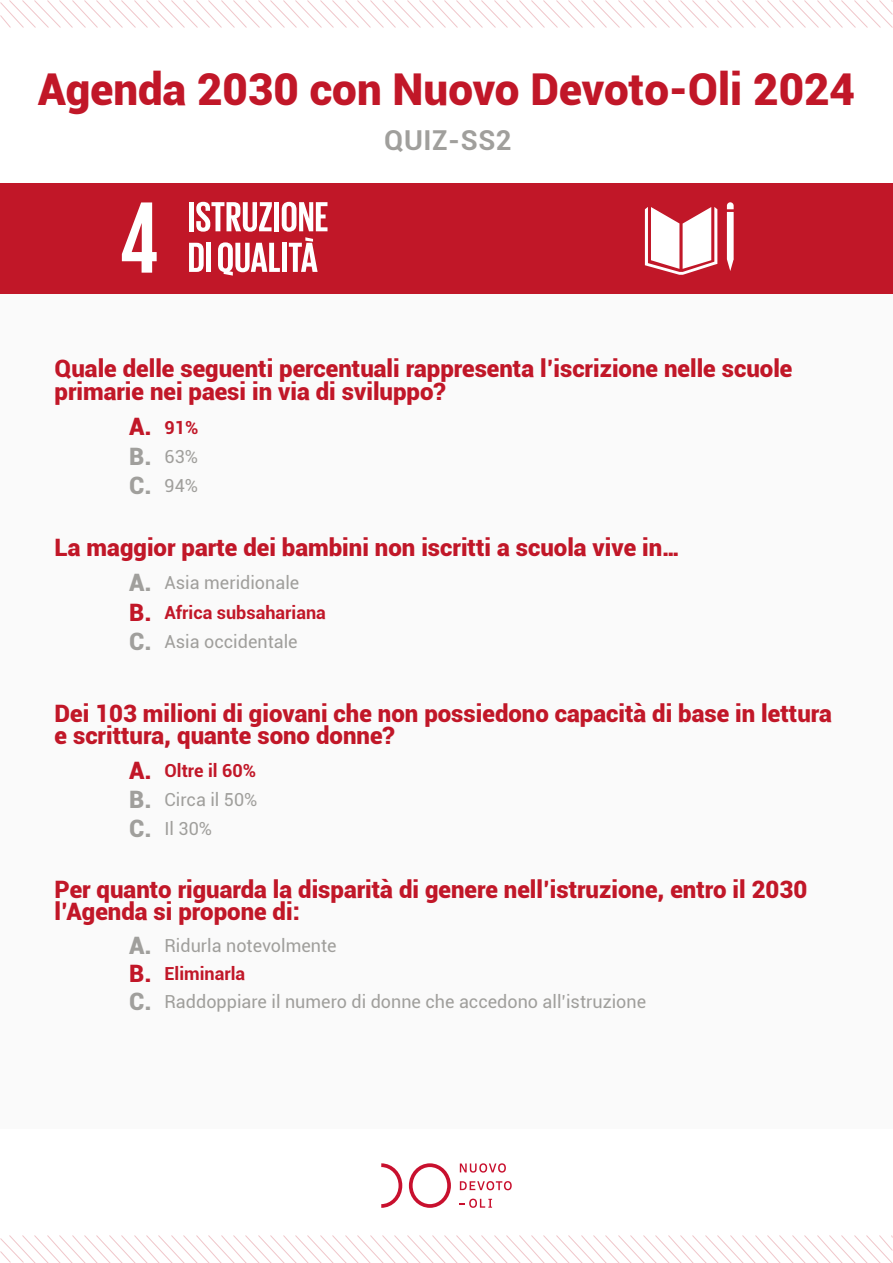
<style>
.page{position:relative;width:893px;height:1263px;background:#fff}
.page>*{position:absolute;margin:0;border:0;box-sizing:border-box;transform-origin:0 0}
.t1{font:900 43.95px "Roboto";color:#c11728}
.t2{font:700 27.45px "Roboto";letter-spacing:.02em;color:#a09f9c}
.t3{font:900 24px/22.5px "Roboto";color:#c11728}
.t4{font:900 24px/29.2px "Roboto";color:#a09f9c}
.t5{font:18px/29.2px "Roboto";color:#a09f9c}
.t6{font:700 18px "Roboto";color:#c11728}
</style>
<div class="page">
<div style="left:0;top:293px;width:893px;height:836px;background:#fafafa"></div>
<svg style="left:0;top:1236px;width:893px;height:27px"></svg>
<svg style="left:0;top:0;width:893px;height:27px"></svg>
<svg style="left:381px;top:1163px;width:21px;height:45px"></svg>
<svg style="left:409px;top:1163px;width:42px;height:45px"></svg>
<svg style="left:460px;top:1163px;width:46px;height:9px"></svg>
<svg style="left:460px;top:1181px;width:52px;height:9px"></svg>
<svg style="left:459px;top:1198px;width:33px;height:10px"></svg>
<div style="left:0;top:184px;width:893px;height:110px;background:#c11728"></div>
<svg style="left:122px;top:202px;width:35px;height:71px"></svg>
<svg style="left:189px;top:202px;width:138px;height:74px"></svg>
<svg style="left:645px;top:207px;width:72px;height:68px"></svg>
<svg style="left:727px;top:202px;width:7px;height:69px"></svg>
<h1 class="t1" style="left:38px;top:58px;width:819px">Agenda 2030 con Nuovo Devoto-Oli 2024</h1>
<p class="t2" style="left:384px;top:120px;width:129px">QUIZ-SS2</p>
<p class="t3" style="left:55px;top:356px;width:739px">Quale delle seguenti percentuali rappresenta l’iscrizione nelle scuole primarie nei paesi in via di sviluppo?</p>
<p class="t3" style="left:129px;top:415px;width:24px">A.</p>
<p class="t4" style="left:129px;top:440px;width:24px">B.<br>C.</p>
<p class="t6" style="left:165px;top:414px;width:35px">91%</p>
<p class="t5" style="left:165px;top:441px;width:35px">63%<br>94%</p>
<p class="t3" style="left:55px;top:535px;width:628px">La maggior parte dei bambini non iscritti a scuola vive in…</p>
<p class="t4" style="left:129px;top:567px;width:24px">A.</p>
<p class="t3" style="left:129px;top:600px;width:24px">B.</p>
<p class="t4" style="left:129px;top:626px;width:24px">C.</p>
<p class="t5" style="left:165px;top:568px;width:136px">Asia meridionale</p>
<p class="t6" style="left:165px;top:600px;width:163px">Africa subsahariana</p>
<p class="t5" style="left:165px;top:626px;width:135px">Asia occidentale</p>
<p class="t3" style="left:55px;top:701px;width:779px">Dei 103 milioni di giovani che non possiedono capacità di base in lettura e scrittura, quante sono donne?</p>
<p class="t3" style="left:129px;top:758px;width:24px">A.</p>
<p class="t4" style="left:129px;top:784px;width:24px">B.<br>C.</p>
<p class="t6" style="left:165px;top:758px;width:93px">Oltre il 60%</p>
<p class="t5" style="left:165px;top:784px;width:94px">Circa il 50%<br>Il 30%</p>
<p class="t3" style="left:55px;top:877px;width:754px">Per quanto riguarda la disparità di genere nell’istruzione, entro il 2030 l’Agenda si propone di:</p>
<p class="t4" style="left:129px;top:930px;width:24px">A.</p>
<p class="t3" style="left:129px;top:961px;width:24px">B.</p>
<p class="t4" style="left:129px;top:986px;width:24px">C.</p>
<p class="t5" style="left:165px;top:931px;width:174px">Ridurla notevolmente</p>
<p class="t6" style="left:165px;top:961px;width:82px">Eliminarla</p>
<p class="t5" style="left:165px;top:987px;width:483px">Raddoppiare il numero di donne che accedono all’istruzione</p>
</div>
